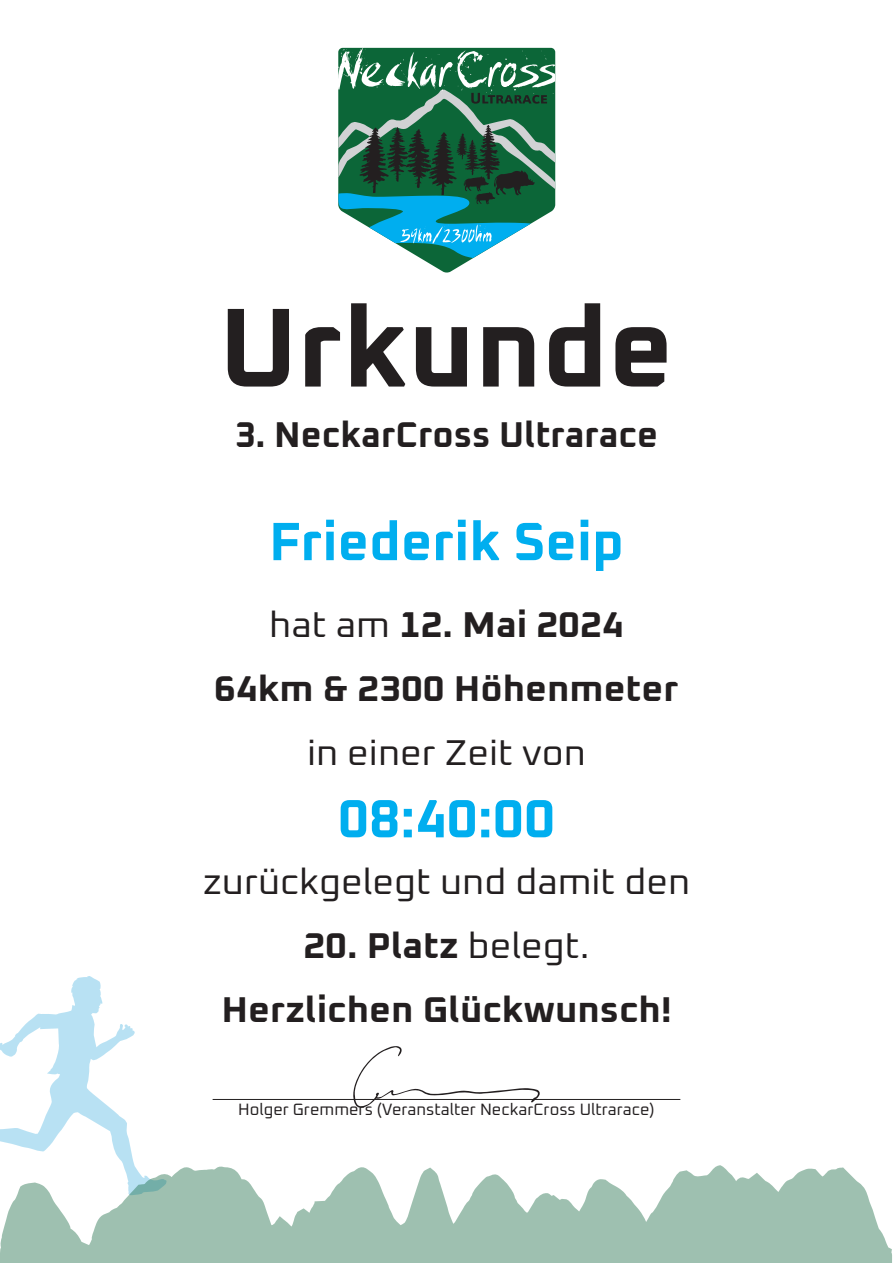
<style>
.page{position:relative;width:893px;height:1263px;background:#fff}
.page>*{position:absolute;margin:0;border:0;box-sizing:border-box;transform-origin:0 0}
.t1{font:700 112.5px "Oxanium";color:#231f20}
.t2{font:700 54px "Oxanium";color:#00aeef}
.t3{font:700 36px/64.2px "Oxanium";color:#231f20;text-align:center;scale:1.05 1}
.t4{font:36px "Oxanium";color:#231f20;scale:1.05 1}
.t5{font:700 36px "Oxanium";color:#231f20}
.t6{font:16.5px "Oxanium";color:#231f20}
.s1{font-weight:400}
</style>
<div class="page">
<svg style="left:420px;top:258px;width:53px;height:15px"></svg>
<svg style="left:338px;top:47px;width:217px;height:211px;background:#3d8471"></svg>
<hr style="left:213px;top:1099px;width:467px;height:1px;background:#231f20">
<svg style="left:0;top:976px;width:135px;height:189px"></svg>
<svg style="left:353px;top:1046px;width:187px;height:62px"></svg>
<svg style="left:0;top:1165px;width:892px;height:98px;fill:#9ec0b0"></svg>
<h1 class="t1" style="left:219px;top:279px;width:456px">Urkunde</h1>
<p class="t5" style="left:235px;top:412px;width:425px">3. NeckarCross Ultrarace</p>
<h2 class="t2" style="left:269px;top:508px;width:356px">Friederik Seip</h2>
<p class="t3" style="left:214px;top:591px;width:444px"><span class="s1">hat am</span> 12. Mai 2024<br>64km &amp; 2300 Höhenmeter</p>
<p class="t4" style="left:307px;top:731px;width:267px">in einer Zeit von</p>
<h2 class="t2" style="left:338px;top:786px;width:219px">08:40:00</h2>
<p class="t4" style="left:203px;top:859px;width:466px">zurückgelegt und damit den</p>
<p class="t3" style="left:221px;top:912px;width:430px">20. Platz <span class="s1">belegt.<br></span>Herzlichen Glückwunsch!</p>
<p class="t6" style="left:238px;top:1099px;width:418px">Holger Gremmers (Veranstalter NeckarCross Ultrarace)</p>
</div>
